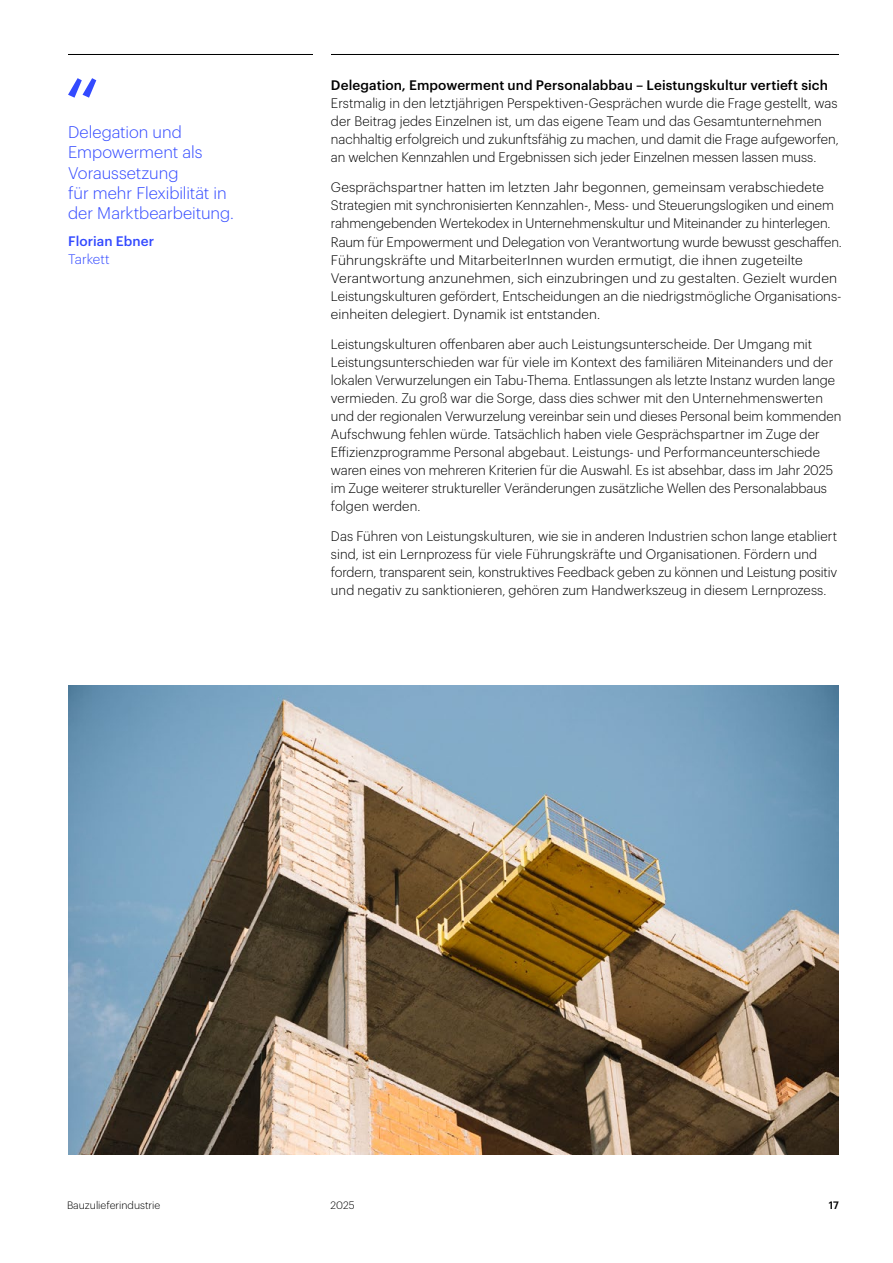
<style>
.page{position:relative;width:893px;height:1263px;background:#fff}
.page>*{position:absolute;margin:0;border:0;box-sizing:border-box;transform-origin:0 0}
.t1{font:300 16.5px/20.1px "Graphik";letter-spacing:-.005em;color:#334aff}
.t2{font:300 13.5px/18px "Graphik";color:#000}
.t3{font:500 13.5px "Graphik";letter-spacing:.005em;color:#000}
.t4{font:500 13.5px "Graphik";letter-spacing:.005em;color:#334aff}
.t5{font:300 13.5px "Graphik";color:#334aff}
.t6{font:300 10.5px "Graphik";color:#000}
.t7{font:500 10.5px "Graphik";color:#000}
</style>
<div class="page">
<img style="left:68px;top:685px;width:771px;height:469px">
<svg style="left:68px;top:78px;width:28px;height:20px"></svg>
<hr style="left:68px;top:54px;width:245px;height:1px;background:#000">
<hr style="left:331px;top:54px;width:508px;height:1px;background:#000">
<p class="t1" style="left:68px;top:121px;width:167px">Delegation und<br>Empowerment als<br>Voraussetzung<br>für mehr Flexibilität in der Marktbearbeitung.</p>
<p class="t4" style="left:68px;top:230px;width:87px">Florian Ebner</p>
<p class="t5" style="left:68px;top:249px;width:43px">Tarkett</p>
<p class="t3" style="left:331px;top:75px;width:498px">Delegation, Empowerment und Personalabbau – Leistungskultur vertieft sich</p>
<p class="t2" style="left:331px;top:93px;width:509px">Erstmalig in den letztjährigen Perspektiven-Gesprächen wurde die Frage gestellt, was der Beitrag jedes Einzelnen ist, um das eigene Team und das Gesamtunternehmen nachhaltig erfolgreich und zukunftsfähig zu machen, und damit die Frage aufgeworfen, an welchen Kennzahlen und Ergebnissen sich jeder Einzelnen messen lassen muss.</p>
<p class="t2" style="left:331px;top:177px;width:512px">Gesprächspartner hatten im letzten Jahr begonnen, gemeinsam verabschiedete Strategien mit synchronisierten Kennzahlen-, Mess- und Steuerungslogiken und einem rahmengebenden Wertekodex in Unternehmenskultur und Miteinander zu hinterlegen.<br>Raum für Empowerment und Delegation von Verantwortung wurde bewusst geschaffen.<br>Führungskräfte und MitarbeiterInnen wurden ermutigt, die ihnen zugeteilte Verantwortung anzunehmen, sich einzubringen und zu gestalten. Gezielt wurden Leistungskulturen gefördert, Entscheidungen an die niedrigstmögliche Organisations&shy;einheiten delegiert. Dynamik ist entstanden.</p>
<p class="t2" style="left:331px;top:334px;width:512px">Leistungskulturen offenbaren aber auch Leistungsunterscheide. Der Umgang mit Leistungsunterschieden war für viele im Kontext des familiären Miteinanders und der lokalen Verwurzelungen ein Tabu-Thema. Entlassungen als letzte Instanz wurden lange vermieden. Zu groß war die Sorge, dass dies schwer mit den Unternehmenswerten und der regionalen Verwurzelung vereinbar sein und dieses Personal beim kommenden Aufschwung fehlen würde. Tatsächlich haben viele Gesprächspartner im Zuge der Effizienzprogramme Personal abgebaut. Leistungs- und Performanceunterschiede waren eines von mehreren Kriterien für die Auswahl. Es ist absehbar, dass im Jahr 2025 im Zuge weiterer struktureller Veränderungen zusätzliche Wellen des Personalabbaus folgen werden.</p>
<p class="t2" style="left:331px;top:526px;width:508px">Das Führen von Leistungskulturen, wie sie in anderen Industrien schon lange etabliert sind, ist ein Lernprozess für viele Führungskräfte und Organisationen. Fördern und fordern, transparent sein, konstruktives Feedback geben zu können und Leistung positiv und negativ zu sanktionieren, gehören zum Handwerkszeug in diesem Lernprozess.</p>
<p class="t6" style="left:67px;top:1197px;width:95px">Bauzulieferindustrie</p>
<p class="t6" style="left:331px;top:1197px;width:26px">2025</p>
<p class="t7" style="left:829px;top:1197px;width:12px">17</p>
</div>
